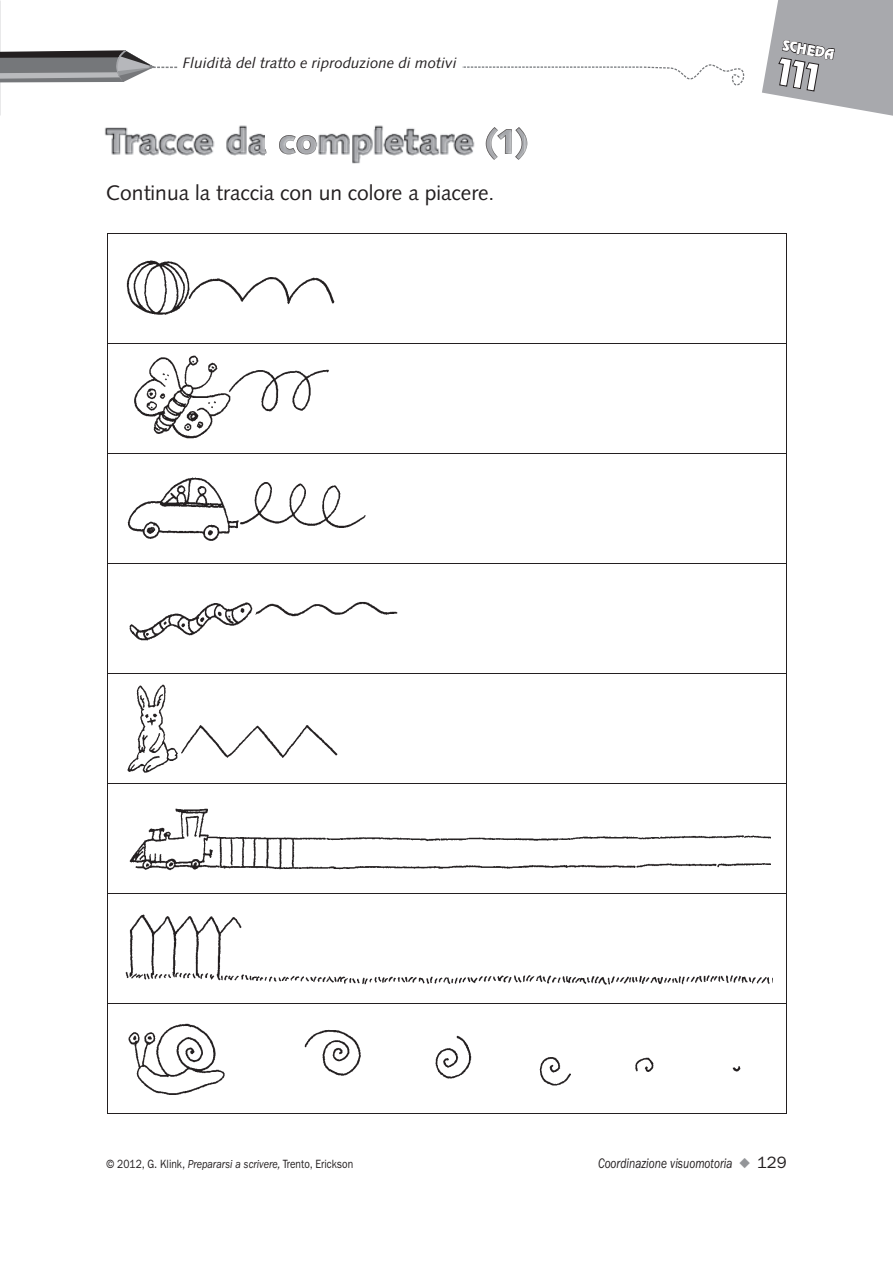
<style>
.page{position:relative;width:893px;height:1263px;background:#fff}
.page>*{position:absolute;margin:0;border:0;box-sizing:border-box;transform-origin:0 0}
.t1{font:21px "Syntax LT Std";color:#231f20}
.t2{font:italic 15px "Syntax LT Std";color:#231f20}
.t3{font:italic 14.25px "ITC Franklin Gothic Std";color:#231f20;scale:.8 1}
.t4{font:12.75px "Revue Std";color:#fff}
.t5{font:12px "ITC Franklin Gothic Std";color:#231f20;scale:.85 1}
.s1{font-style:italic}
.s2{color:#939598}
.s3{font-style:normal;font-size:16.5px}
</style>
<div class="page">
<svg style="left:0;top:50px;width:177px;height:32px"></svg>
<svg style="left:463px;top:64px;width:281px;height:21px"></svg>
<img style="left:280px;top:135px;width:36px;height:19px">
<img style="left:524px;top:134px;width:3px;height:18px">
<img style="left:486px;top:128px;width:38px;height:31px">
<img style="left:264px;top:138px;width:2px;height:16px">
<svg style="left:302px;top:140px;width:9px;height:10px"></svg>
<hr style="left:107px;top:233px;width:680px;height:1px;background:#231f20">
<hr style="left:107px;top:234px;width:1px;height:109px;background:#231f20">
<hr style="left:786px;top:234px;width:1px;height:109px;background:#231f20">
<hr style="left:107px;top:343px;width:680px;height:1px;background:#231f20">
<hr style="left:107px;top:344px;width:1px;height:109px;background:#231f20">
<hr style="left:786px;top:344px;width:1px;height:109px;background:#231f20">
<hr style="left:107px;top:453px;width:680px;height:1px;background:#231f20">
<hr style="left:107px;top:454px;width:1px;height:109px;background:#231f20">
<hr style="left:786px;top:454px;width:1px;height:109px;background:#231f20">
<hr style="left:107px;top:563px;width:680px;height:1px;background:#231f20">
<hr style="left:107px;top:564px;width:1px;height:109px;background:#231f20">
<hr style="left:786px;top:564px;width:1px;height:109px;background:#231f20">
<hr style="left:107px;top:673px;width:680px;height:1px;background:#231f20">
<hr style="left:107px;top:674px;width:1px;height:109px;background:#231f20">
<hr style="left:786px;top:674px;width:1px;height:109px;background:#231f20">
<hr style="left:107px;top:783px;width:680px;height:1px;background:#231f20">
<hr style="left:107px;top:784px;width:1px;height:109px;background:#231f20">
<hr style="left:786px;top:784px;width:1px;height:109px;background:#231f20">
<hr style="left:107px;top:893px;width:680px;height:1px;background:#231f20">
<hr style="left:107px;top:894px;width:1px;height:109px;background:#231f20">
<hr style="left:786px;top:894px;width:1px;height:109px;background:#231f20">
<hr style="left:107px;top:1003px;width:680px;height:1px;background:#231f20">
<hr style="left:107px;top:1004px;width:1px;height:109px;background:#231f20">
<hr style="left:786px;top:1004px;width:1px;height:109px;background:#231f20">
<hr style="left:107px;top:1113px;width:680px;height:1px;background:#231f20">
<img style="left:126px;top:260px;width:209px;height:55px">
<img style="left:134px;top:355px;width:195px;height:84px">
<img style="left:127px;top:477px;width:239px;height:64px">
<img style="left:129px;top:601px;width:269px;height:40px">
<img style="left:127px;top:684px;width:211px;height:89px">
<img style="left:129px;top:808px;width:641px;height:63px">
<img style="left:125px;top:914px;width:645px;height:71px">
<img style="left:128px;top:1023px;width:613px;height:72px">
<img style="left:104px;top:125px;width:160px;height:31px">
<img style="left:316px;top:125px;width:159px;height:39px">
<svg style="left:762px;top:0;width:131px;height:116px"></svg>
<p class="t2" style="left:183px;top:54px;width:276px">Fluidità del tratto e riproduzione di motivi</p>
<h1 class="t1" style="left:106px;top:181px;width:390px">Continua la traccia con un colore a piacere.</h1>
<p class="t4" style="left:784px;top:37px;width:54px;rotate:10deg">scHeDa</p>
<p class="t5" style="left:106px;top:1157px;width:292px">© 2012, G. Klink, <span class="s1">Prepararsi a scrivere,</span> Trento, Erickson</p>
<p class="t3" style="left:598px;top:1155px;width:237px">Coordinazione visuomotoria <span class="s2">◆</span> <span class="s3">129</span></p>
</div>
